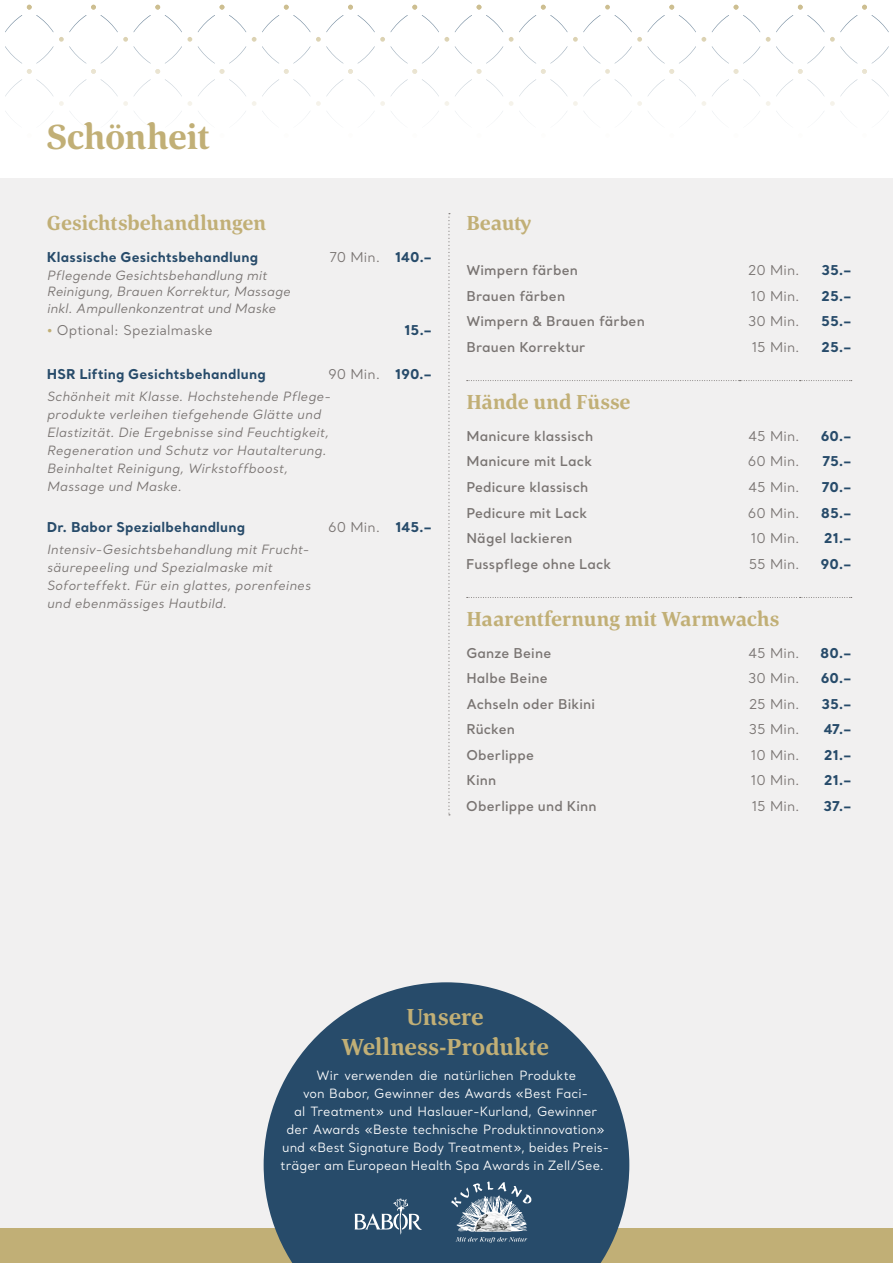
<style>
.page{position:relative;width:893px;height:1263px;background:#fff}
.page>*{position:absolute;margin:0;border:0;box-sizing:border-box;transform-origin:0 0}
.t1{font:700 36px "Corda";letter-spacing:-.01em;color:#c1af76}
.t2{font:700 24px/29.5px "Corda";color:#c1af76;text-align:center}
.t3{font:700 21px "Corda";color:#c1af76}
.t4{font:600 13.5px "Santral";letter-spacing:.015em;color:#797472}
.t5{font:13.5px "Santral";letter-spacing:.01em;color:#797472}
.t6{font:700 13.5px "Santral";letter-spacing:.015em;color:#274b6a}
.t7{font:italic 12.75px/18px "Santral";letter-spacing:.01em;color:#797472}
.t8{font:12.75px/18px "Santral";letter-spacing:.005em;color:#fff;text-align:center}
.s1{font-weight:700;color:#274b6a}
.s2{color:#c1af76}
</style>
<div class="page">
<svg style="left:712px;top:5px;width:48px;height:27px"></svg>
<svg style="left:712px;top:46px;width:48px;height:50px"></svg>
<svg style="left:198px;top:5px;width:48px;height:27px"></svg>
<svg style="left:5px;top:5px;width:187px;height:115px"></svg>
<svg style="left:198px;top:46px;width:48px;height:50px"></svg>
<svg style="left:198px;top:111px;width:48px;height:6px"></svg>
<svg style="left:766px;top:5px;width:123px;height:115px"></svg>
<svg style="left:455px;top:5px;width:48px;height:27px"></svg>
<svg style="left:252px;top:5px;width:197px;height:115px"></svg>
<svg style="left:455px;top:46px;width:48px;height:50px"></svg>
<svg style="left:509px;top:5px;width:197px;height:115px"></svg>
<div style="left:0;top:179px;width:893px;height:1084px;background:#f1f0f0"></div>
<svg style="left:467px;top:597px;width:385px;height:1px"></svg>
<svg style="left:467px;top:380px;width:385px;height:1px"></svg>
<svg style="left:448px;top:213px;width:2px;height:602px"></svg>
<div style="left:0;top:1228px;width:893px;height:35px;background:#c1af76"></div>
<svg style="left:264px;top:982px;width:365px;height:281px;fill:#274b6a"></svg>
<svg style="left:354px;top:1198px;width:68px;height:36px;background:#526e87"></svg>
<svg style="left:451px;top:1181px;width:81px;height:62px;background:#5a768d"></svg>
<img style="left:475px;top:1213px;width:36px;height:18px">
<h1 class="t1" style="left:47px;top:113px;width:164px">Schönheit</h1>
<h3 class="t3" style="left:47px;top:210px;width:221px">Gesichtsbehandlungen</h3>
<p class="t6" style="left:47px;top:247px;width:213px">Klassische Gesichtsbehandlung</p>
<p class="t5" style="left:329px;top:248px;width:104px">70 Min. <span class="s1">140.–</span></p>
<p class="t7" style="left:47px;top:266px;width:245px;line-height:16.5px">Pflegende Gesichtsbehandlung mit<br>Reinigung, Brauen Korrektur, Massage inkl. Ampullenkonzentrat und Maske</p>
<p class="t5" style="left:47px;top:321px;width:168px"><span class="s2">•</span> Optional: Spezialmaske</p>
<p class="t6" style="left:404px;top:321px;width:29px">15.–</p>
<p class="t6" style="left:47px;top:365px;width:220px">HSR Lifting Gesichtsbehandlung</p>
<p class="t5" style="left:328px;top:365px;width:105px">90 Min. <span class="s1">190.–</span></p>
<p class="t7" style="left:47px;top:387px;width:285px">Schönheit mit Klasse. Hochstehende Pflege&shy;produkte verleihen tiefgehende Glätte und Elastizität. Die Ergebnisse sind Feuchtigkeit, Regeneration und Schutz vor Hautalterung.<br>Beinhaltet Reinigung, Wirkstoffboost, Massage und Maske.</p>
<p class="t6" style="left:47px;top:518px;width:200px">Dr. Babor Spezialbehandlung</p>
<p class="t5" style="left:328px;top:518px;width:105px">60 Min. <span class="s1">145.–</span></p>
<p class="t7" style="left:47px;top:540px;width:265px">Intensiv-Gesichtsbehandlung mit Frucht&shy;säurepeeling und Spezialmaske mit Soforteffekt. Für ein glattes, porenfeines und ebenmässiges Hautbild.</p>
<h3 class="t3" style="left:466px;top:210px;width:67px">Beauty</h3>
<p class="t4" style="left:466px;top:261px;width:113px">Wimpern färben</p>
<p class="t5" style="left:748px;top:261px;width:53px">20 Min.</p>
<p class="t6" style="left:821px;top:261px;width:31px">35.–</p>
<p class="t4" style="left:466px;top:287px;width:100px">Brauen färben</p>
<p class="t5" style="left:751px;top:287px;width:50px">10 Min.</p>
<p class="t6" style="left:821px;top:286px;width:31px">25.–</p>
<p class="t4" style="left:466px;top:312px;width:180px">Wimpern &amp; Brauen färben</p>
<p class="t5" style="left:748px;top:312px;width:53px">30 Min.</p>
<p class="t6" style="left:821px;top:312px;width:31px">55.–</p>
<p class="t4" style="left:466px;top:338px;width:121px">Brauen Korrektur</p>
<p class="t5" style="left:752px;top:338px;width:49px">15 Min.</p>
<p class="t6" style="left:821px;top:337px;width:31px">25.–</p>
<h3 class="t3" style="left:466px;top:388px;width:166px">Hände und Füsse</h3>
<p class="t4" style="left:466px;top:427px;width:128px">Manicure klassisch</p>
<p class="t5" style="left:748px;top:427px;width:53px">45 Min.</p>
<p class="t6" style="left:821px;top:427px;width:32px">60.–</p>
<p class="t4" style="left:466px;top:453px;width:127px">Manicure mit Lack</p>
<p class="t5" style="left:748px;top:453px;width:53px">60 Min.</p>
<p class="t6" style="left:822px;top:452px;width:30px">75.–</p>
<p class="t4" style="left:466px;top:478px;width:123px">Pedicure klassisch</p>
<p class="t5" style="left:748px;top:478px;width:53px">45 Min.</p>
<p class="t6" style="left:822px;top:478px;width:31px">70.–</p>
<p class="t4" style="left:466px;top:504px;width:122px">Pedicure mit Lack</p>
<p class="t5" style="left:748px;top:504px;width:53px">60 Min.</p>
<p class="t6" style="left:821px;top:503px;width:32px">85.–</p>
<p class="t4" style="left:466px;top:529px;width:108px">Nägel lackieren</p>
<p class="t5" style="left:751px;top:529px;width:50px">10 Min.</p>
<p class="t6" style="left:824px;top:529px;width:29px">21.–</p>
<p class="t4" style="left:466px;top:555px;width:146px">Fusspflege ohne Lack</p>
<p class="t5" style="left:749px;top:555px;width:52px">55 Min.</p>
<p class="t6" style="left:821px;top:554px;width:32px">90.–</p>
<h3 class="t3" style="left:466px;top:605px;width:315px">Haarentfernung mit Warmwachs</h3>
<p class="t4" style="left:466px;top:644px;width:87px">Ganze Beine</p>
<p class="t5" style="left:748px;top:644px;width:53px">45 Min.</p>
<p class="t6" style="left:820px;top:644px;width:32px">80.–</p>
<p class="t4" style="left:466px;top:669px;width:83px">Halbe Beine</p>
<p class="t5" style="left:748px;top:670px;width:53px">30 Min.</p>
<p class="t6" style="left:821px;top:669px;width:32px">60.–</p>
<p class="t4" style="left:466px;top:695px;width:130px">Achseln oder Bikini</p>
<p class="t5" style="left:749px;top:695px;width:53px">25 Min.</p>
<p class="t6" style="left:821px;top:695px;width:31px">35.–</p>
<p class="t4" style="left:466px;top:720px;width:50px">Rücken</p>
<p class="t5" style="left:749px;top:721px;width:52px">35 Min.</p>
<p class="t6" style="left:824px;top:720px;width:29px">47.–</p>
<p class="t4" style="left:466px;top:746px;width:69px">Oberlippe</p>
<p class="t5" style="left:751px;top:746px;width:50px">10 Min.</p>
<p class="t6" style="left:824px;top:746px;width:29px">21.–</p>
<p class="t4" style="left:466px;top:771px;width:31px">Kinn</p>
<p class="t5" style="left:751px;top:772px;width:50px">10 Min.</p>
<p class="t6" style="left:824px;top:771px;width:29px">21.–</p>
<p class="t4" style="left:466px;top:797px;width:132px">Oberlippe und Kinn</p>
<p class="t5" style="left:752px;top:797px;width:49px">15 Min.</p>
<p class="t6" style="left:824px;top:797px;width:29px">37.–</p>
<h2 class="t2" style="left:341px;top:1002px;width:209px">Unsere<br>Wellness-Produkte</h2>
<p class="t8" style="left:281px;top:1066px;width:330px">Wir verwenden die natürlichen Produkte<br>von Babor, Gewinner des Awards «Best Faci-<br>al Treatment» und Haslauer-Kurland, Gewinner<br>der Awards «Beste technische Produktinnovation» und «Best Signature Body Treatment», beides Preis&shy;träger am European Health Spa Awards in Zell/See.</p>
</div>
